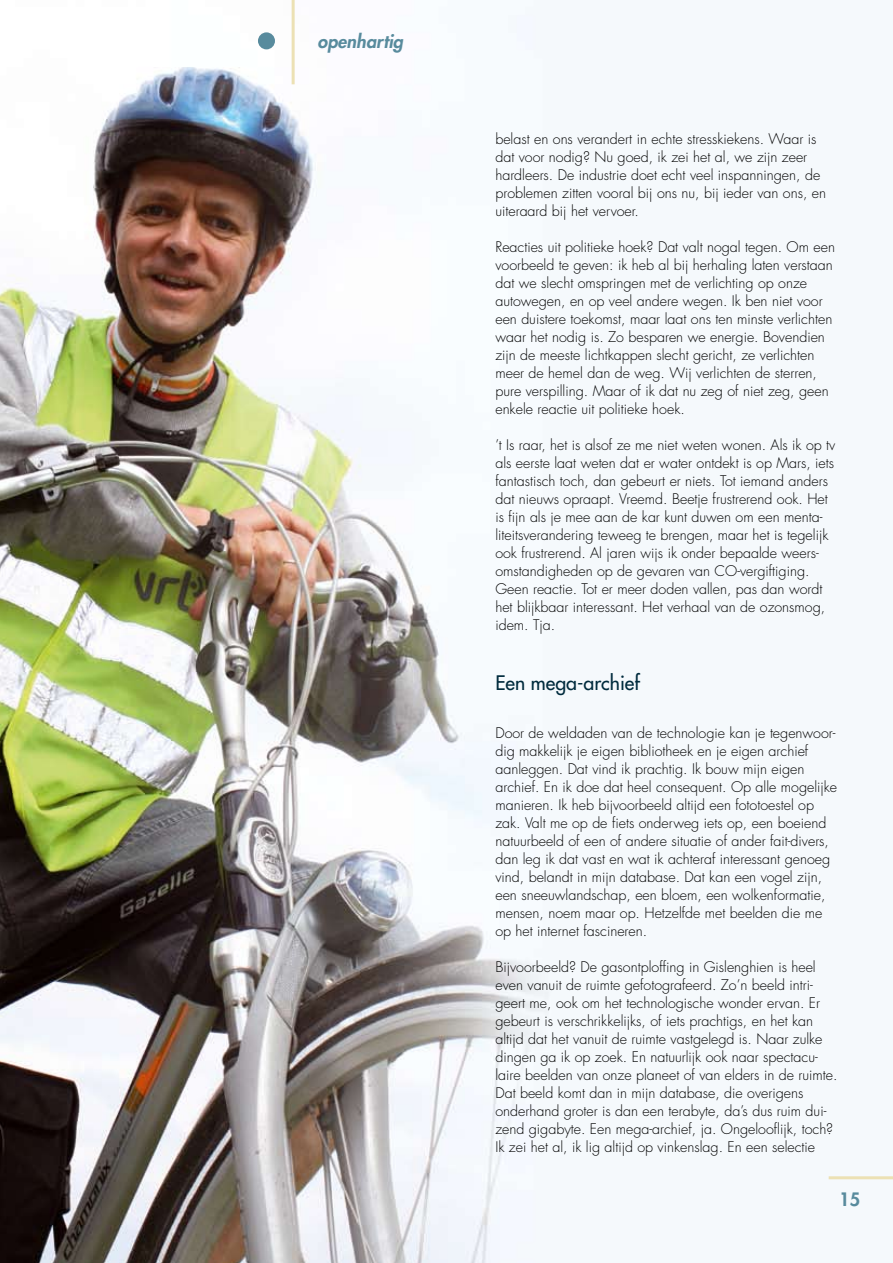
<style>
.page{position:relative;width:893px;height:1263px;background:#fff}
.page>*{position:absolute;margin:0;border:0;box-sizing:border-box;transform-origin:0 0}
.t1{font:19.5px "Futura";color:#002b3d}
.t2{font:italic 800 18px "Futura";color:#588b9d}
.t3{font:800 18px "Futura";color:#588b9d}
.t4{font:300 14.25px/18px "Futura";color:#000}
</style>
<div class="page">
<img style="left:0;top:0;width:893px;height:1263px">
<hr style="left:292px;top:0;width:3px;height:84px;background:#ece1b4">
<div style="left:258px;top:32px;width:17px;height:17px;background:#588b9d;border-radius:50%"></div>
<hr style="left:829px;top:1176px;width:64px;height:3px;background:#ece1b4">
<p class="t2" style="left:317px;top:30px;width:87px">openhartig</p>
<p class="t4" style="left:495px;top:130px;width:332px">belast en ons verandert in echte stresskiekens. Waar is dat voor nodig? Nu goed, ik zei het al, we zijn zeer hardleers. De industrie doet echt veel inspanningen, de problemen zitten vooral bij ons nu, bij ieder van ons, en uiteraard bij het vervoer.</p>
<p class="t4" style="left:495px;top:238px;width:341px">Reacties uit politieke hoek? Dat valt nogal tegen. Om een voorbeeld te geven: ik heb al bij herhaling laten verstaan dat we slecht omspringen met de verlichting op onze autowegen, en op veel andere wegen. Ik ben niet voor een duistere toekomst, maar laat ons ten minste verlichten waar het nodig is. Zo besparen we energie. Bovendien zijn de meeste lichtkappen slecht gericht, ze verlichten meer de hemel dan de weg. Wij verlichten de sterren, pure verspilling. Maar of ik dat nu zeg of niet zeg, geen enkele reactie uit politieke hoek.</p>
<p class="t4" style="left:495px;top:436px;width:342px">’t Is raar, het is alsof ze me niet weten wonen. Als ik op tv als eerste laat weten dat er water ontdekt is op Mars, iets fantastisch toch, dan gebeurt er niets. Tot iemand anders dat nieuws opraapt. Vreemd. Beetje frustrerend ook. Het is fijn als je mee aan de kar kunt duwen om een menta&shy;liteitsverandering teweeg te brengen, maar het is tegelijk ook frustrerend. Al jaren wijs ik onder bepaalde weers&shy;omstandigheden op de gevaren van CO-vergiftiging.<br>Geen reactie. Tot er meer doden vallen, pas dan wordt het blijkbaar interessant. Het verhaal van de ozonsmog, idem. Tja.</p>
<h1 class="t1" style="left:495px;top:671px;width:146px">Een mega-archief</h1>
<p class="t4" style="left:495px;top:724px;width:343px">Door de weldaden van de technologie kan je tegenwoor&shy;dig makkelijk je eigen bibliotheek en je eigen archief aanleggen. Dat vind ik prachtig. Ik bouw mijn eigen archief. En ik doe dat heel consequent. Op alle mogelijke manieren. Ik heb bijvoorbeeld altijd een fototoestel op zak. Valt me op de fiets onderweg iets op, een boeiend natuurbeeld of een of andere situatie of ander fait-divers, dan leg ik dat vast en wat ik achteraf interessant genoeg vind, belandt in mijn database. Dat kan een vogel zijn, een sneeuwlandschap, een bloem, een wolkenformatie, mensen, noem maar op. Hetzelfde met beelden die me op het internet fascineren.</p>
<p class="t4" style="left:495px;top:958px;width:344px">Bijvoorbeeld? De gasontploffing in Gislenghien is heel even vanuit de ruimte gefotografeerd. Zo’n beeld intri&shy;geert me, ook om het technologische wonder ervan. Er gebeurt is verschrikkelijks, of iets prachtigs, en het kan altijd dat het vanuit de ruimte vastgelegd is. Naar zulke dingen ga ik op zoek. En natuurlijk ook naar spectacu&shy;laire beelden van onze planeet of van elders in de ruimte.<br>Dat beeld komt dan in mijn database, die overigens onderhand groter is dan een terabyte, da’s dus ruim dui&shy;zend gigabyte. Een mega-archief, ja. Ongelooflijk, toch?<br>Ik zei het al, ik lig altijd op vinkenslag. En een selectie</p>
<p class="t3" style="left:839px;top:1188px;width:22px">15</p>
</div>
